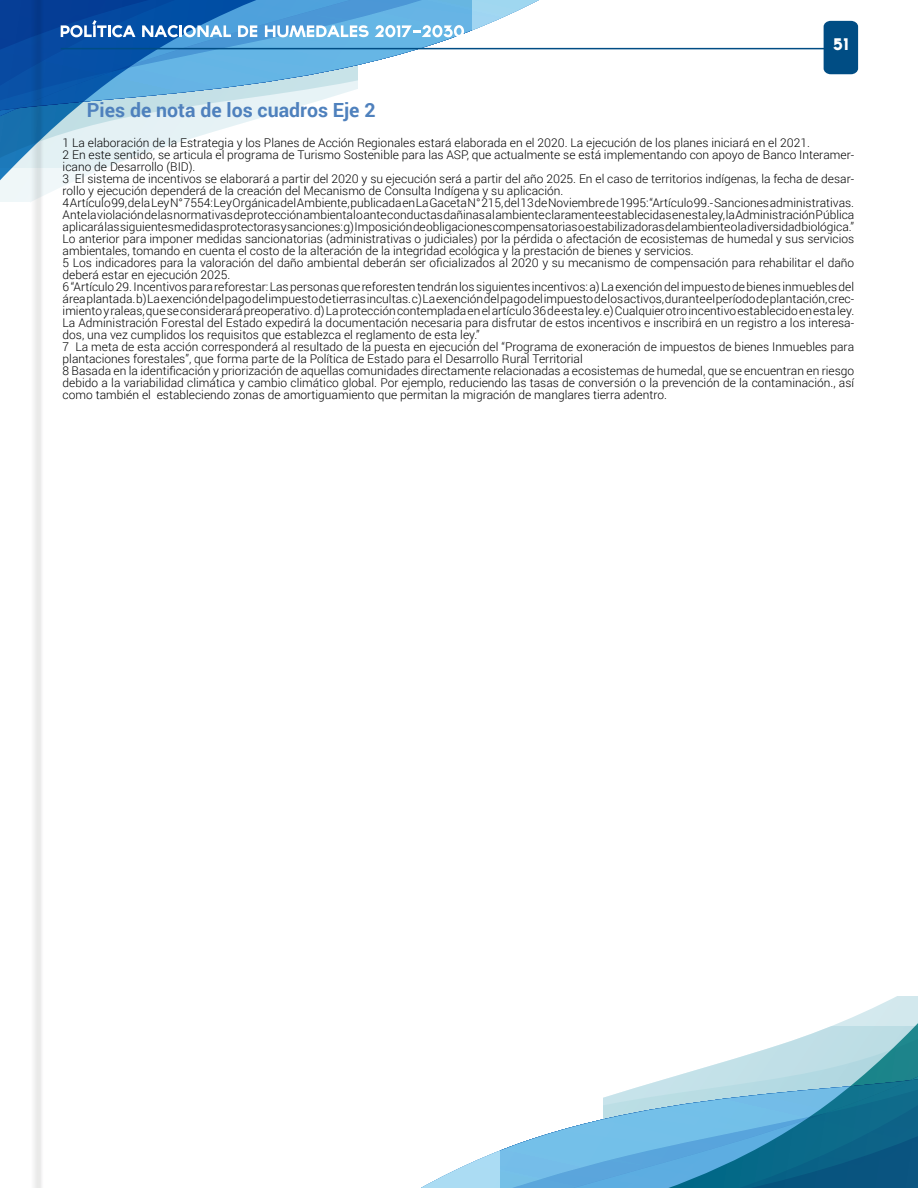
<style>
.page{position:relative;width:918px;height:1188px;background:#fff}
.page>*{position:absolute;margin:0;border:0;box-sizing:border-box;transform-origin:0 0}
.t1{font:700 19.5px "Roboto";color:#4f81bd}
.t2{font:800 15px "TYPOGRAPHPRO";color:#fff}
.t3{font:300 12px/12px "Roboto";color:#000}
</style>
<div class="page">
<svg style="left:358px;top:0;width:269px;height:65px"></svg>
<svg style="left:0;top:0;width:358px;height:201px"></svg>
<svg style="left:421px;top:1119px;width:182px;height:69px"></svg>
<svg style="left:603px;top:996px;width:315px;height:192px"></svg>
<svg style="left:30px;top:0;width:14px;height:1188px"></svg>
<svg style="left:61px;top:20px;width:74px;height:17px"></svg>
<svg style="left:142px;top:25px;width:89px;height:12px"></svg>
<svg style="left:238px;top:25px;width:19px;height:12px"></svg>
<svg style="left:265px;top:25px;width:104px;height:12px"></svg>
<svg style="left:375px;top:25px;width:89px;height:12px"></svg>
<div style="left:824px;top:21px;width:34px;height:53px;background:#004d84"></div>
<hr style="left:61px;top:48px;width:793px;height:1px;background:#004d84">
<p class="t2" style="left:833px;top:32px;width:18px">51</p>
<h1 class="t1" style="left:87px;top:96px;width:290px">Pies de nota de los cuadros Eje 2</h1>
<p class="t3" style="left:63px;top:136px;width:793px">1 La elaboración de la Estrategia y los Planes de Acción Regionales estará elaborada en el 2020. La ejecución de los planes iniciará en el 2021.<br>2 En este sentido, se articula el programa de Turismo Sostenible para las ASP, que actualmente se está implementando con apoyo de Banco Interamer&shy;icano de Desarrollo (BID).<br>3 El sistema de incentivos se elaborará a partir del 2020 y su ejecución será a partir del año 2025. En el caso de territorios indígenas, la fecha de desar&shy;rollo y ejecución dependerá de la creación del Mecanismo de Consulta Indígena y su aplicación.<br>4 Artículo 99, de la Ley N° 7554: Ley Orgánica del Ambiente, publicada en La Gaceta N° 215, del 13 de Noviembre de 1995: “Artículo 99.- Sanciones administrativas.<br>Ante la violación de las normativas de protección ambiental o ante conductas dañinas al ambiente claramente establecidas en esta ley, la Administración Pública aplicará las siguientes medidas protectoras y sanciones: g) Imposición de obligaciones compensatorias o estabilizadoras del ambiente o la diversidad biológica.” Lo anterior para imponer medidas sancionatorias (administrativas o judiciales) por la pérdida o afectación de ecosistemas de humedal y sus servicios ambientales, tomando en cuenta el costo de la alteración de la integridad ecológica y la prestación de bienes y servicios.<br>5 Los indicadores para la valoración del daño ambiental deberán ser oficializados al 2020 y su mecanismo de compensación para rehabilitar el daño deberá estar en ejecución 2025.<br>6 “Artículo 29. Incentivos para reforestar: Las personas que reforesten tendrán los siguientes incentivos: a) La exención del impuesto de bienes inmuebles del área plantada. b) La exención del pago del impuesto de tierras incultas. c) La exención del pago del impuesto de los activos, durante el período de plantación, crec&shy;imiento y raleas, que se considerará preoperativo. d) La protección contemplada en el artículo 36 de esta ley. e) Cualquier otro incentivo establecido en esta ley.<br>La Administración Forestal del Estado expedirá la documentación necesaria para disfrutar de estos incentivos e inscribirá en un registro a los interesa&shy;dos, una vez cumplidos los requisitos que establezca el reglamento de esta ley.”<br>7 La meta de esta acción corresponderá al resultado de la puesta en ejecución del “Programa de exoneración de impuestos de bienes Inmuebles para plantaciones forestales”, que forma parte de la Política de Estado para el Desarrollo Rural Territorial<br>8 Basada en la identificación y priorización de aquellas comunidades directamente relacionadas a ecosistemas de humedal, que se encuentran en riesgo debido a la variabilidad climática y cambio climático global. Por ejemplo, reduciendo las tasas de conversión o la prevención de la contaminación., así como también el estableciendo zonas de amortiguamiento que permitan la migración de manglares tierra adentro.</p>
</div>
